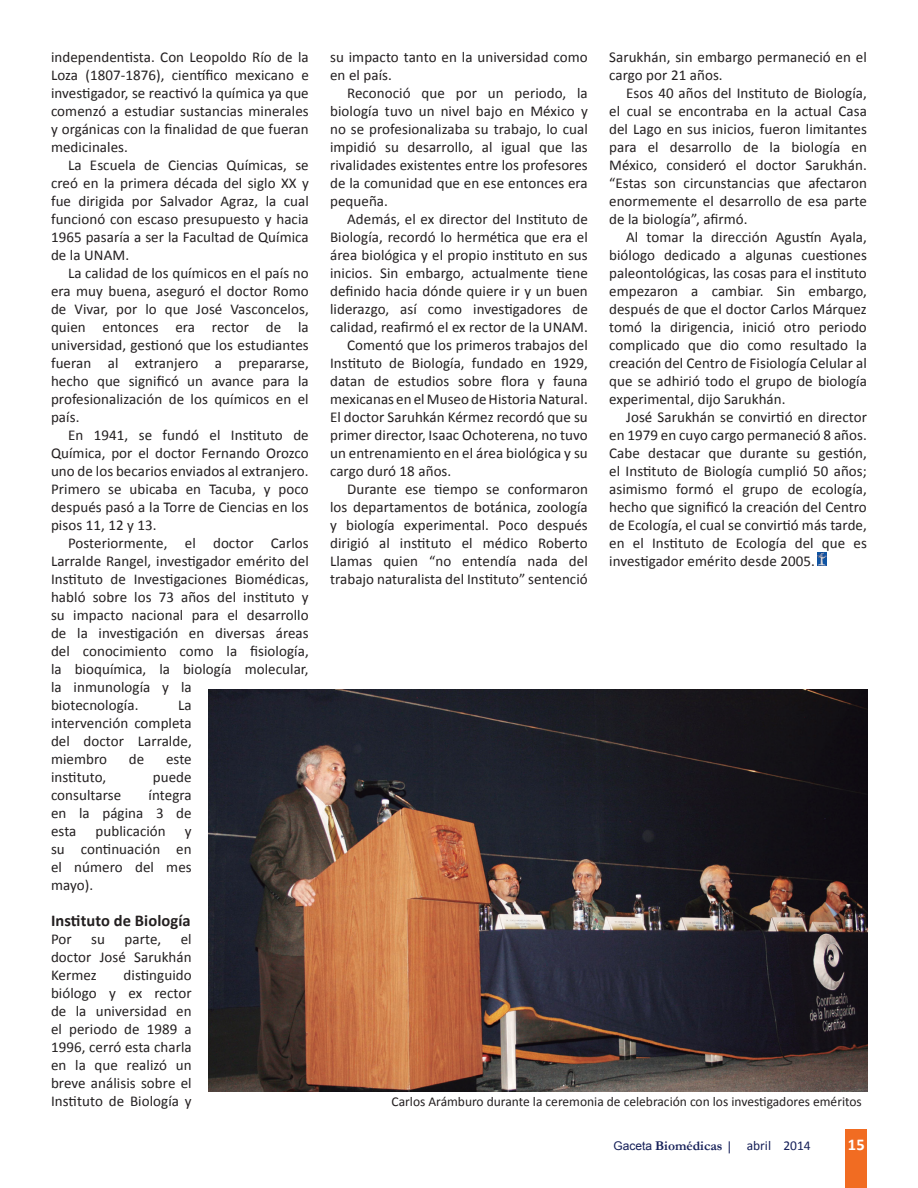
<style>
.page{position:relative;width:918px;height:1188px;background:#fff}
.page>*{position:absolute;margin:0;border:0;box-sizing:border-box;transform-origin:0 0}
.t1{font:700 16.5px "Calibri";letter-spacing:.005em;color:#231f20}
.t2{font:700 16.5px "Calibri";color:#fff}
.t3{font:15px/18px "Calibri";letter-spacing:.005em;color:#231f20;text-align:justify}
.t4{font:13.5px "Calibri";color:#231f20}
.t5{font:700 13.5px "Garamond";color:#151f58}
.s1{font-family:"Arial";font-weight:400;font-size:12px}
.s2{font-family:"Calibri";font-weight:400}
</style>
<div class="page">
<div style="left:846px;top:1129px;width:21px;height:59px;background:#f16c22"></div>
<img style="left:209px;top:690px;width:658px;height:401px">
<svg style="left:818px;top:553px;width:8px;height:13px"></svg>
<p class="t3" style="left:51px;top:48px;width:259px">independentista. Con Leopoldo Río de la Loza (1807-1876), científico mexicano e investigador, se reactivó la química ya que comenzó a estudiar sustancias minerales y orgánicas con la finalidad de que fueran medicinales.</p>
<p class="t3" style="left:51px;top:156px;width:259px;text-indent:17px">La Escuela de Ciencias Químicas, se creó en la primera década del siglo XX y fue dirigida por Salvador Agraz, la cual funcionó con escaso presupuesto y hacia 1965 pasaría a ser la Facultad de Química de la UNAM.</p>
<p class="t3" style="left:51px;top:264px;width:259px;text-indent:17px">La calidad de los químicos en el país no era muy buena, aseguró el doctor Romo de Vivar, por lo que José Vasconcelos, quien entonces era rector de la universidad, gestionó que los estudiantes fueran al extranjero a prepararse, hecho que significó un avance para la profesionalización de los químicos en el país.</p>
<p class="t3" style="left:51px;top:426px;width:259px;text-indent:17px">En 1941, se fundó el Instituto de Química, por el doctor Fernando Orozco uno de los becarios enviados al extranjero.<br>Primero se ubicaba en Tacuba, y poco después pasó a la Torre de Ciencias en los pisos 11, 12 y 13.</p>
<p class="t3" style="left:51px;top:534px;width:259px;text-align:left;text-indent:17px">Posteriormente, el doctor Carlos Larralde Rangel, investigador emérito del Instituto de Investigaciones Biomédicas, habló sobre los 73 años del instituto y su impacto nacional para el desarrollo de la investigación en diversas áreas del conocimiento como la fisiología, la bioquímica, la biología molecular, la inmunología y la<br>biotecnología.</p>
<p class="t3" style="left:51px;top:696px;width:142px;text-indent:127px">La intervención completa del doctor Larralde, miembro</p>
<p class="t3" style="left:129px;top:750px;width:17px">de</p>
<p class="t3" style="left:166px;top:750px;width:27px">este</p>
<p class="t3" style="left:51px;top:768px;width:57px">instituto,</p>
<p class="t3" style="left:153px;top:768px;width:40px">puede</p>
<p class="t3" style="left:51px;top:786px;width:72px">consultarse</p>
<p class="t3" style="left:51px;top:786px;width:142px;text-indent:98px">íntegra en la página 3 de esta</p>
<p class="t3" style="left:96px;top:822px;width:72px">publicación</p>
<p class="t3" style="left:51px;top:822px;width:142px;text-indent:134px">y su continuación en el número del mes mayo).</p>
<p class="t1" style="left:51px;top:910px;width:141px">Instituto de Biología</p>
<p class="t3" style="left:51px;top:930px;width:22px">Por</p>
<p class="t3" style="left:91px;top:930px;width:15px">su</p>
<p class="t3" style="left:125px;top:930px;width:38px">parte,</p>
<p class="t3" style="left:51px;top:930px;width:142px;text-indent:130px">el doctor José Sarukhán Kermez</p>
<p class="t3" style="left:51px;top:966px;width:142px;text-indent:73px">distinguido biólogo y ex rector de la universidad en el periodo de 1989 a 1996, cerró esta charla en la que realizó un breve análisis sobre el Instituto de Biología y</p>
<p class="t3" style="left:330px;top:48px;width:259px">su impacto tanto en la universidad como en el país.</p>
<p class="t3" style="left:330px;top:84px;width:259px;text-indent:17px">Reconoció que por un periodo, la biología tuvo un nivel bajo en México y no se profesionalizaba su trabajo, lo cual impidió su desarrollo, al igual que las rivalidades existentes entre los profesores de la comunidad que en ese entonces era pequeña.</p>
<p class="t3" style="left:347px;top:210px;width:242px">Además, el ex director del Instituto de</p>
<p class="t3" style="left:330px;top:228px;width:259px">Biología, recordó lo hermética que era el</p>
<p class="t3" style="left:330px;top:246px;width:259px">área biológica y el propio instituto en sus</p>
<p class="t3" style="left:330px;top:264px;width:259px">inicios. Sin embargo, actualmente tiene</p>
<p class="t3" style="left:330px;top:282px;width:259px">definido hacia dónde quiere ir y un buen</p>
<p class="t3" style="left:330px;top:300px;width:259px">liderazgo, así como investigadores de</p>
<p class="t3" style="left:330px;top:318px;width:259px">calidad, reafirmó el ex rector de la UNAM.</p>
<p class="t3" style="left:347px;top:336px;width:242px">Comentó que los primeros trabajos del</p>
<p class="t3" style="left:330px;top:354px;width:259px">Instituto de Biología, fundado en 1929,</p>
<p class="t3" style="left:330px;top:372px;width:259px">datan de estudios sobre flora y fauna</p>
<p class="t3" style="left:330px;top:390px;width:259px">mexicanas en el Museo de Historia Natural.</p>
<p class="t3" style="left:330px;top:408px;width:259px">El doctor Saruhkán Kérmez recordó que su</p>
<p class="t3" style="left:330px;top:426px;width:259px">primer director, Isaac Ochoterena, no tuvo</p>
<p class="t3" style="left:330px;top:444px;width:259px">un entrenamiento en el área biológica y su</p>
<p class="t3" style="left:330px;top:462px;width:123px">cargo duró 18 años.</p>
<p class="t3" style="left:347px;top:480px;width:242px">Durante ese tiempo se conformaron</p>
<p class="t3" style="left:330px;top:498px;width:259px">los departamentos de botánica, zoología</p>
<p class="t3" style="left:330px;top:516px;width:259px">y biología experimental. Poco después</p>
<p class="t3" style="left:330px;top:534px;width:259px">dirigió al instituto el médico Roberto</p>
<p class="t3" style="left:330px;top:552px;width:259px">Llamas quien “no entendía nada del</p>
<p class="t3" style="left:330px;top:570px;width:259px">trabajo naturalista del Instituto” sentenció</p>
<p class="t3" style="left:609px;top:48px;width:259px">Sarukhán, sin embargo permaneció en el cargo por 21 años.</p>
<p class="t3" style="left:609px;top:84px;width:259px;text-indent:17px">Esos 40 años del Instituto de Biología, el cual se encontraba en la actual Casa del Lago en sus inicios, fueron limitantes para el desarrollo de la biología en México, consideró el doctor Sarukhán. “Estas son circunstancias que afectaron enormemente el desarrollo de esa parte de la biología”, afirmó.</p>
<p class="t3" style="left:609px;top:228px;width:259px;text-indent:17px">Al tomar la dirección Agustín Ayala, biólogo dedicado a algunas cuestiones paleontológicas, las cosas para el instituto empezaron a cambiar. Sin embargo, después de que el doctor Carlos Márquez tomó la dirigencia, inició otro periodo complicado que dio como resultado la creación del Centro de Fisiología Celular al que se adhirió todo el grupo de biología experimental, dijo Sarukhán.</p>
<p class="t3" style="left:609px;top:408px;width:259px;text-indent:17px">José Sarukhán se convirtió en director en 1979 en cuyo cargo permaneció 8 años.<br>Cabe destacar que durante su gestión, el Instituto de Biología cumplió 50 años; asimismo formó el grupo de ecología, hecho que significó la creación del Centro de Ecología, el cual se convirtió más tarde, en el Instituto de Ecología del que es investigador emérito desde 2005.</p>
<p class="t4" style="left:392px;top:1093px;width:472px">Carlos Arámburo durante la ceremonia de celebración con los investigadores eméritos</p>
<p class="t5" style="left:613px;top:1137px;width:199px"><span class="s1">Gaceta</span> Biomédicas | <span class="s2">abril 2014</span></p>
<p class="t2" style="left:848px;top:1134px;width:18px">15</p>
</div>
